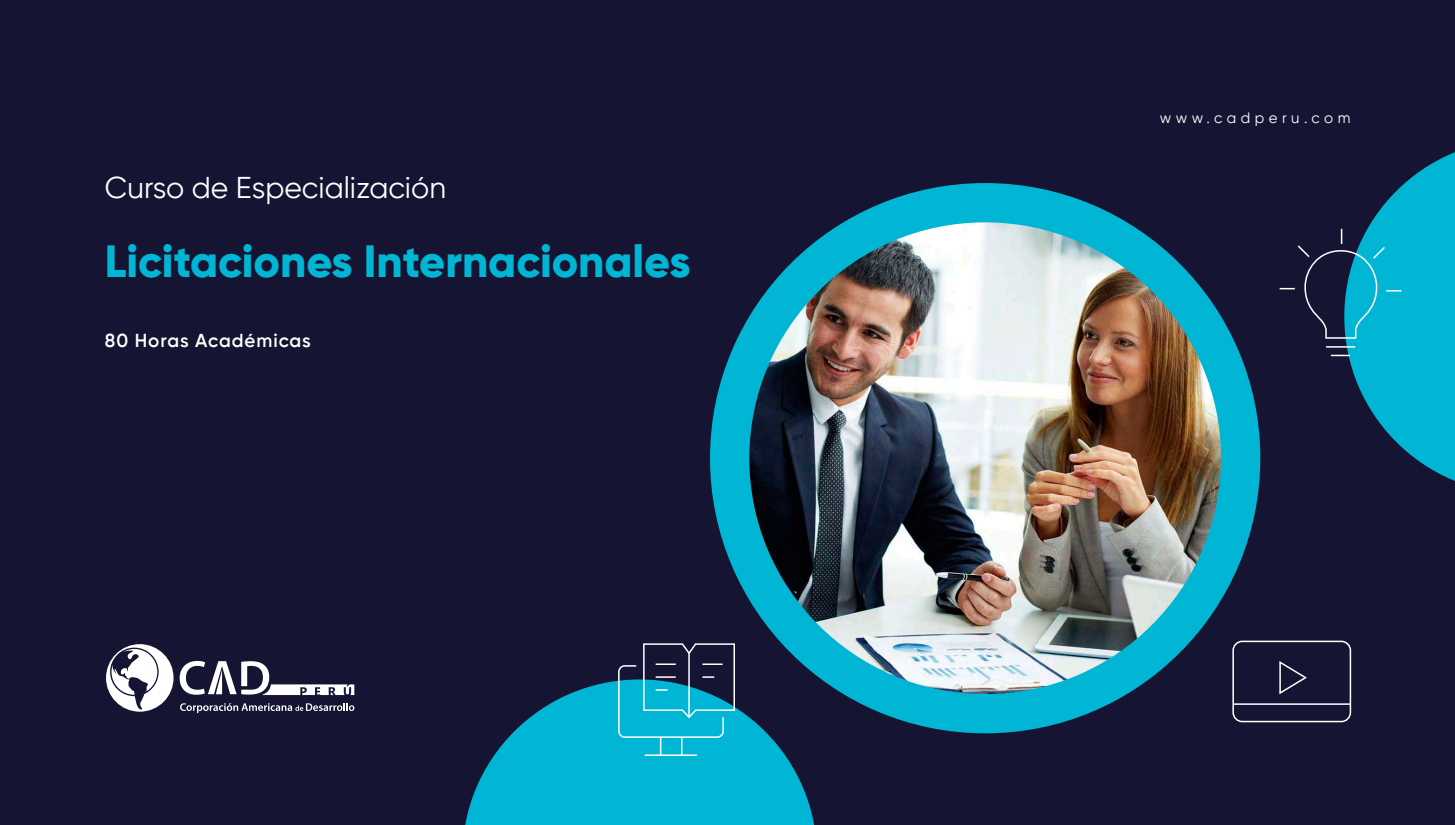
<style>
.page{position:relative;width:1455px;height:825px;background:#161433}
.page>*{position:absolute;margin:0;border:0;box-sizing:border-box;transform-origin:0 0}
.t1{font:800 45px "Gilroy";color:#00b6d4}
.t2{font:30px "Gilroy";color:#fff}
.t3{font:600 18.75px "Gilroy";letter-spacing:.05em;color:#fff}
.t4{font:15px "Gilroy";letter-spacing:.3em;color:#fff}
</style>
<div class="page">
<svg style="left:180px;top:703px;width:174px;height:10px"></svg>
<svg style="left:180px;top:661px;width:174px;height:34px"></svg>
<svg style="left:106px;top:644px;width:68px;height:68px"></svg>
<div style="left:710px;top:183px;width:550px;height:550px;background:#00b6d4;border-radius:50%"></div>
<svg style="left:465px;top:681px;width:350px;height:144px;fill:#00b6d4"></svg>
<img style="left:749px;top:222px;width:472px;height:472px;border-radius:236px">
<svg style="left:1280px;top:152px;width:175px;height:329px"></svg>
<div style="left:1232px;top:641px;width:119px;height:81px;border:2px solid #fff;border-radius:9px"></div>
<svg style="left:1279px;top:661px;width:28px;height:34px"></svg>
<hr style="left:1233px;top:703px;width:117px;height:2px;background:#fff">
<hr style="left:645px;top:754px;width:52px;height:2px;background:#fff">
<svg style="left:617px;top:643px;width:119px;height:112px"></svg>
<hr style="left:688px;top:653px;width:2px;height:64px;background:#fff">
<p class="t2" style="left:105px;top:169px;width:343px">Curso de Especialización</p>
<p class="t1" style="left:105px;top:233px;width:587px">Licitaciones Internacionales</p>
<p class="t3" style="left:105px;top:329px;width:207px">80 Horas Académicas</p>
<p class="t4" style="left:1160px;top:109px;width:192px">www.cadperu.com</p>
</div>
